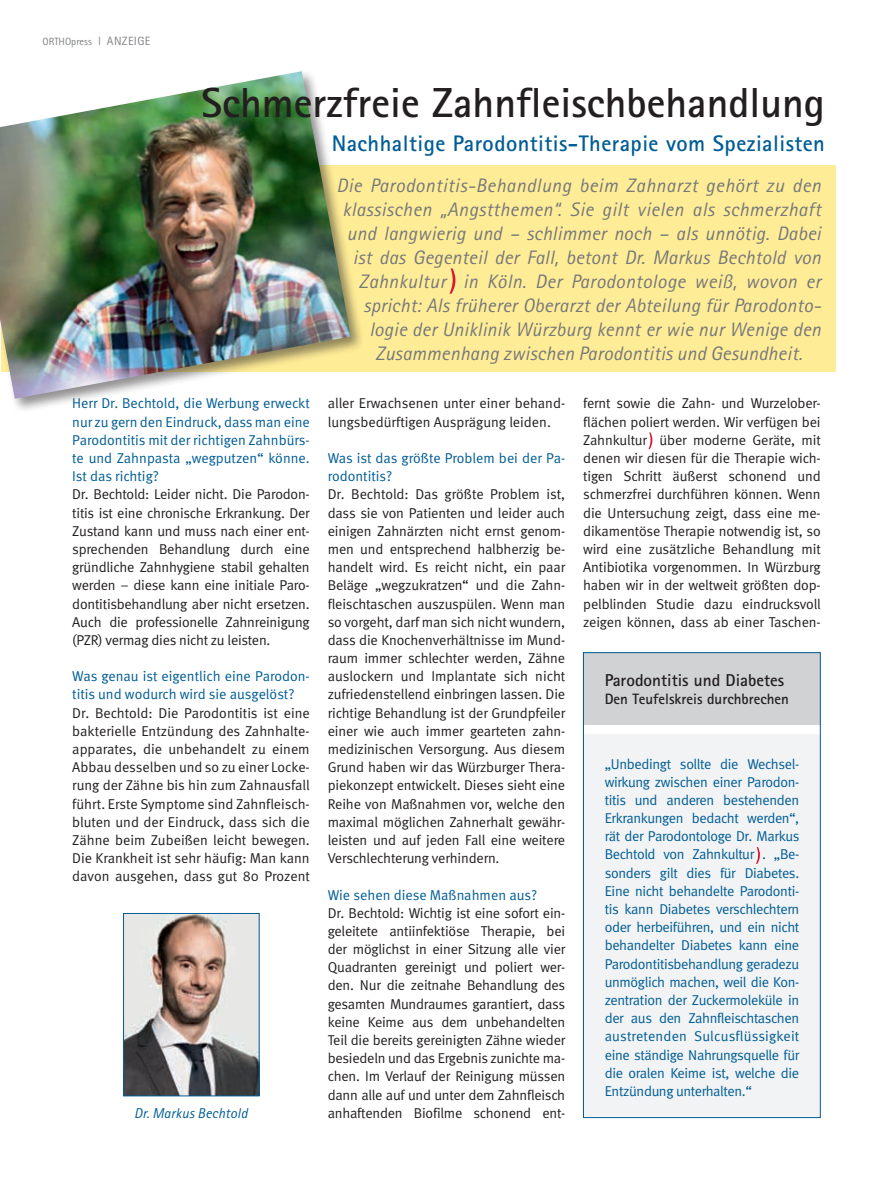
<style>
.page{position:relative;width:893px;height:1191px;background:#fff}
.page>*{position:absolute;margin:0;border:0;box-sizing:border-box;transform-origin:0 0}
.t1{font:700 42px "Rotis Sans Serif";color:#231f20}
.t2{font:700 22.5px "Rotis Sans Serif";letter-spacing:.02em;color:#005d95}
.t3{font:italic 19.5px "Rotis Sans Serif";letter-spacing:.01em;color:#76787b}
.t4{font:700 17.25px "Rotis Sans Serif";color:#231f20}
.t5{font:700 15px "Rotis Sans Serif";color:#231f20}
.t6{font:14.25px/18.1px "Meta Normal";letter-spacing:-.01em;color:#231f20;text-align:justify}
.t7{font:14.25px/18.1px "Meta Normal";letter-spacing:-.005em;color:#005d95;text-align:justify}
.t8{font:italic 14.25px "Rotis Sans Serif";letter-spacing:.01em;color:#005d95}
.t9{font:10.5px "Rotis Sans Serif";color:#808285}
.s1{font-size:12px}
</style>
<div class="page">
<img style="left:125px;top:915px;width:132px;height:179px">
<div style="left:123px;top:913px;width:136px;height:183px;border:1px solid #005d95"></div>
<div style="left:1px;top:166px;width:835px;height:206px;background:#ffec96"></div>
<div style="left:0;top:69px;width:366px;height:344px;background:#231f20;opacity:.5"></div>
<img style="left:0;top:71px;width:351px;height:328px">
<svg style="left:648px;top:432px;width:4px;height:17px"></svg>
<svg style="left:449px;top:268px;width:7px;height:26px"></svg>
<div style="left:583px;top:734px;width:237px;height:383px;background:#f2f3f4"></div>
<div style="left:583px;top:652px;width:238px;height:72px;background:#d1d2d4"></div>
<div style="left:583px;top:652px;width:237px;height:465px;border:1px solid #005d95"></div>
<svg style="left:756px;top:847px;width:4px;height:17px"></svg>
<p class="t9" style="left:43px;top:35px;width:109px">ORTHOpress <span class="s1">l ANZEIGE</span></p>
<h1 class="t1" style="left:201px;top:77px;width:625px">Schmerzfreie Zahnfleischbehandlung</h1>
<h2 class="t2" style="left:332px;top:129px;width:495px">Nachhaltige Parodontitis-Therapie vom Spezialisten</h2>
<h3 class="t3" style="left:336px;top:174px;width:486px">Die Parodontitis-Behandlung beim Zahnarzt gehört zu den</h3>
<h3 class="t3" style="left:342px;top:198px;width:480px">klassischen „Angstthemen“. Sie gilt vielen als schmerzhaft</h3>
<h3 class="t3" style="left:347px;top:222px;width:475px">und langwierig und – schlimmer noch – als unnötig. Dabei</h3>
<h3 class="t3" style="left:353px;top:246px;width:470px">ist das Gegenteil der Fall, betont Dr. Markus Bechtold von</h3>
<h3 class="t3" style="left:359px;top:270px;width:463px">Zahnkultur in Köln. Der Parodontologe weiß, wovon er</h3>
<h3 class="t3" style="left:363px;top:294px;width:459px">spricht: Als früherer Oberarzt der Abteilung für Parodonto-</h3>
<h3 class="t3" style="left:369px;top:318px;width:453px">logie der Uniklinik Würzburg kennt er wie nur Wenige den</h3>
<h3 class="t3" style="left:375px;top:342px;width:428px">Zusammenhang zwischen Parodontitis und Gesundheit.</h3>
<p class="t7" style="left:72px;top:394px;width:239px">Herr Dr. Bechtold, die Werbung erweckt nur zu gern den Eindruck, dass man eine Parodontitis mit der richtigen Zahnbürs&shy;te und Zahnpasta „wegputzen“ könne.<br>Ist das richtig?</p>
<p class="t6" style="left:72px;top:485px;width:239px">Dr. Bechtold: Leider nicht. Die Parodon&shy;titis ist eine chronische Erkrankung. Der Zustand kann und muss nach einer ent&shy;sprechenden Behandlung durch eine gründliche Zahnhygiene stabil gehalten werden – diese kann eine initiale Paro&shy;dontitisbehandlung aber nicht ersetzen.<br>Auch die professionelle Zahnreinigung (PZR) vermag dies nicht zu leisten.</p>
<p class="t7" style="left:72px;top:667px;width:239px">Was genau ist eigentlich eine Parodon&shy;titis und wodurch wird sie ausgelöst?</p>
<p class="t6" style="left:72px;top:703px;width:239px">Dr. Bechtold: Die Parodontitis ist eine bakterielle Entzündung des Zahnhalte&shy;apparates, die unbehandelt zu einem Abbau desselben und so zu einer Locke&shy;rung der Zähne bis hin zum Zahnausfall führt. Erste Symptome sind Zahnfleisch&shy;bluten und der Eindruck, dass sich die Zähne beim Zubeißen leicht bewegen.<br>Die Krankheit ist sehr häufig: Man kann davon ausgehen, dass gut 80 Prozent</p>
<p class="t6" style="left:328px;top:394px;width:239px">aller Erwachsenen unter einer behand&shy;lungsbedürftigen Ausprägung leiden.</p>
<p class="t7" style="left:328px;top:449px;width:239px">Was ist das größte Problem bei der Pa&shy;rodontitis?</p>
<p class="t6" style="left:328px;top:485px;width:239px">Dr. Bechtold: Das größte Problem ist, dass sie von Patienten und leider auch einigen Zahnärzten nicht ernst genom&shy;men und entsprechend halbherzig be&shy;handelt wird. Es reicht nicht, ein paar Beläge „wegzukratzen“ und die Zahn&shy;fleischtaschen auszuspülen. Wenn man so vorgeht, darf man sich nicht wundern, dass die Knochenverhältnisse im Mund&shy;raum immer schlechter werden, Zähne auslockern und Implantate sich nicht zufriedenstellend einbringen lassen. Die richtige Behandlung ist der Grundpfeiler einer wie auch immer gearteten zahn&shy;medizinischen Versorgung. Aus diesem Grund haben wir das Würzburger Thera&shy;piekonzept entwickelt. Dieses sieht eine Reihe von Maßnahmen vor, welche den maximal möglichen Zahnerhalt gewähr&shy;leisten und auf jeden Fall eine weitere Verschlechterung verhindern.</p>
<p class="t7" style="left:328px;top:885px;width:211px">Wie sehen diese Maßnahmen aus?</p>
<p class="t6" style="left:328px;top:903px;width:239px">Dr. Bechtold: Wichtig ist eine sofort ein&shy;geleitete antiinfektiöse Therapie, bei der möglichst in einer Sitzung alle vier Quadranten gereinigt und poliert wer&shy;den. Nur die zeitnahe Behandlung des gesamten Mundraumes garantiert, dass keine Keime aus dem unbehandelten Teil die bereits gereinigten Zähne wieder besiedeln und das Ergebnis zunichte ma&shy;chen. Im Verlauf der Reinigung müssen dann alle auf und unter dem Zahnfleisch anhaftenden Biofilme schonend ent-</p>
<p class="t6" style="left:583px;top:394px;width:239px">fernt sowie die Zahn- und Wurzelober&shy;flächen poliert werden. Wir verfügen bei Zahnkultur über moderne Geräte, mit denen wir diesen für die Therapie wich&shy;tigen Schritt äußerst schonend und schmerzfrei durchführen können. Wenn die Untersuchung zeigt, dass eine me&shy;dikamentöse Therapie notwendig ist, so wird eine zusätzliche Behandlung mit Antibiotika vorgenommen. In Würzburg haben wir in der weltweit größten dop&shy;pelblinden Studie dazu eindrucksvoll zeigen können, dass ab einer Taschen-</p>
<p class="t4" style="left:605px;top:669px;width:181px">Parodontitis und Diabetes</p>
<p class="t5" style="left:605px;top:690px;width:186px">Den Teufelskreis durchbrechen</p>
<p class="t7" style="left:605px;top:754px;width:196px">„Unbedingt sollte die Wechsel&shy;wirkung zwischen einer Parodon&shy;titis und anderen bestehenden Erkrankungen bedacht werden“, rät der Parodontologe Dr. Markus Bechtold von Zahnkultur . „Be&shy;sonders gilt dies für Diabetes.<br>Eine nicht behandelte Parodonti&shy;tis kann Diabetes verschlechtern oder herbeiführen, und ein nicht behandelter Diabetes kann eine Parodontitisbehandlung geradezu unmöglich machen, weil die Kon&shy;zentration der Zuckermoleküle in der aus den Zahnfleischtaschen austretenden Sulcusflüssigkeit eine ständige Nahrungsquelle für die oralen Keime ist, welche die Entzündung unterhalten.“</p>
<p class="t8" style="left:134px;top:1104px;width:115px">Dr. Markus Bechtold</p>
</div>
